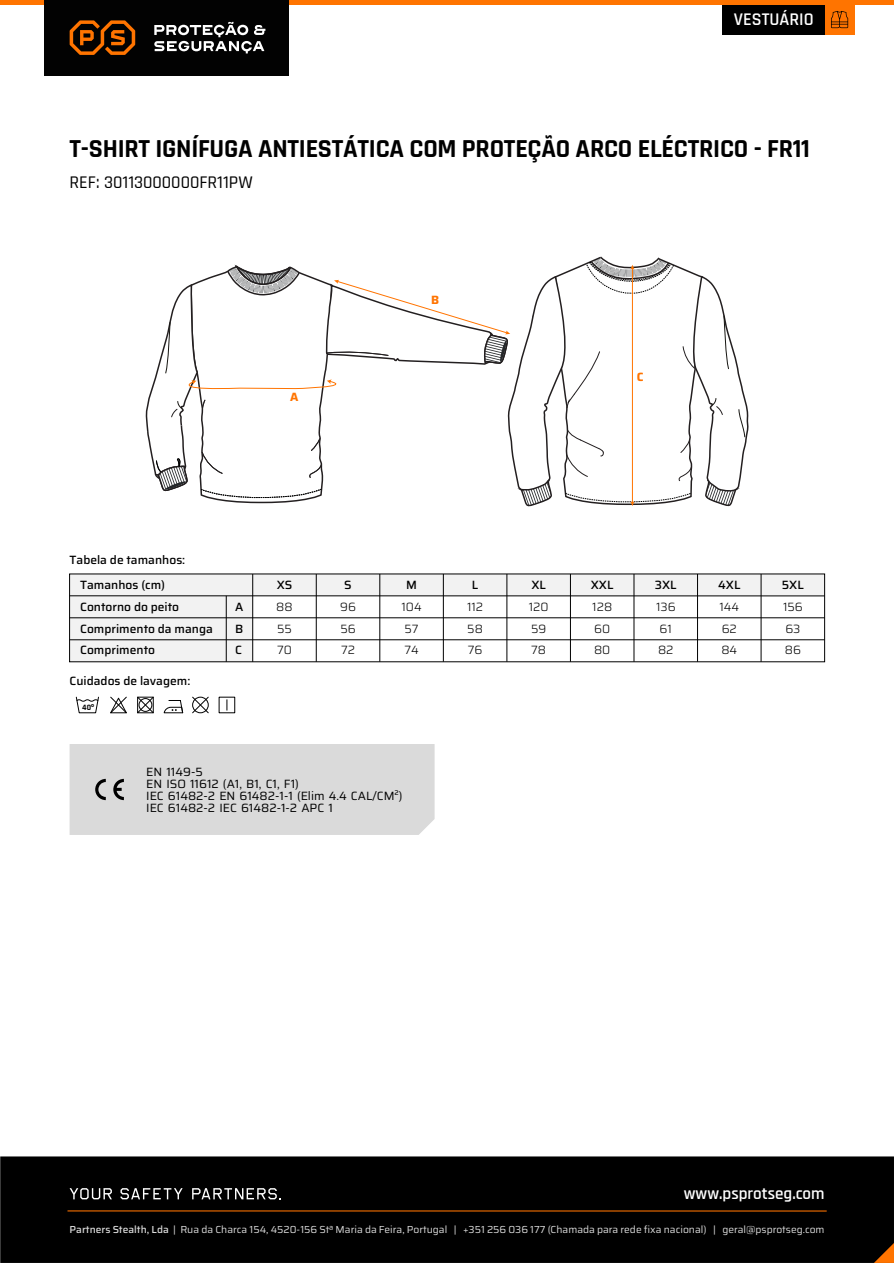
<style>
.page{position:relative;width:894px;height:1263px;background:#fff}
.page>*{position:absolute;margin:0;border:0;box-sizing:border-box;transform-origin:0 0}
.t1{font:700 26.25px "Rajdhani";letter-spacing:-.01em;color:#000}
.t2{font:500 18px "Rajdhani";color:#000}
.t3{font:600 18px "Rajdhani";color:#fff}
.t4{font:600 16.95px "Rajdhani";color:#fff}
.t5{font:500 12px/21.6px "Saira";color:#000}
.t6{font:12px/12px "Saira";color:#000}
.t7{font:300 12px/21.6px "Saira";color:#000}
.t8{font:700 12px "Saira";color:#ff7400}
.t9{font:10.2px "Saira";color:#dadada}
.t10{font:700 8.25px "Rajdhani";color:#020202}
.s1{font-family:"Arial"}
.s2{font-weight:500}
</style>
<div class="page">
<div style="left:0;top:1156px;width:893px;height:107px;background:#000"></div>
<svg style="left:70px;top:1188px;width:42px;height:11px"></svg>
<svg style="left:120px;top:1188px;width:62px;height:11px"></svg>
<svg style="left:192px;top:1188px;width:89px;height:11px"></svg>
<hr style="left:67px;top:1210px;width:759px;height:1px;background:#ff7400">
<div style="left:70px;top:744px;width:364px;height:91px;background:#dadada"></div>
<div style="left:0;top:0;width:893px;height:5px;background:#ff7400"></div>
<div style="left:45px;top:0;width:244px;height:75px;background:#020202"></div>
<svg style="left:154px;top:22px;width:111px;height:31px"></svg>
<svg style="left:70px;top:20px;width:65px;height:35px"></svg>
<div style="left:721px;top:5px;width:103px;height:29px;background:#000"></div>
<div style="left:824px;top:5px;width:30px;height:29px;background:#ff7400"></div>
<svg style="left:831px;top:11px;width:16px;height:17px"></svg>
<svg style="left:873px;top:1244px;width:20px;height:19px"></svg>
<div style="left:70px;top:596px;width:182px;height:66px;background:#f2f2f2"></div>
<div style="left:70px;top:574px;width:754px;height:22px;background:#f2f2f2"></div>
<hr style="left:70px;top:595px;width:754px;height:1px;background:#000">
<hr style="left:70px;top:617px;width:754px;height:1px;background:#000">
<hr style="left:70px;top:639px;width:754px;height:1px;background:#000">
<hr style="left:316px;top:574px;width:1px;height:88px;background:#000">
<hr style="left:252px;top:574px;width:1px;height:88px;background:#000">
<hr style="left:226px;top:596px;width:1px;height:66px;background:#000">
<hr style="left:379px;top:574px;width:1px;height:88px;background:#000">
<hr style="left:443px;top:574px;width:1px;height:88px;background:#000">
<hr style="left:633px;top:574px;width:1px;height:88px;background:#000">
<hr style="left:506px;top:574px;width:1px;height:88px;background:#000">
<hr style="left:697px;top:574px;width:1px;height:88px;background:#000">
<hr style="left:570px;top:574px;width:1px;height:88px;background:#000">
<hr style="left:760px;top:574px;width:1px;height:88px;background:#000">
<svg style="left:553px;top:573px;width:150px;height:60px"></svg>
<svg style="left:146px;top:256px;width:603px;height:251px"></svg>
<svg style="left:192px;top:696px;width:17px;height:18px"></svg>
<svg style="left:137px;top:696px;width:17px;height:18px"></svg>
<svg style="left:110px;top:696px;width:17px;height:18px"></svg>
<svg style="left:75px;top:696px;width:24px;height:18px"></svg>
<div style="left:192px;top:697px;width:17px;height:16px;border:1px solid #020202;border-radius:50%"></div>
<div style="left:138px;top:698px;width:14px;height:14px;border:1px solid #020202;border-radius:50%"></div>
<div style="left:137px;top:697px;width:17px;height:16px;border:1px solid #020202"></div>
<svg style="left:163px;top:700px;width:21px;height:14px"></svg>
<h2 class="t3" style="left:733px;top:8px;width:81px">VESTUÁRIO</h2>
<h1 class="t1" style="left:70px;top:132px;width:741px">T-SHIRT IGNÍFUGA ANTIESTÁTICA COM PROTEÇÃO ARCO ELÉCTRICO - FR11</h1>
<h2 class="t2" style="left:70px;top:172px;width:185px">REF: 30113000000FR11PW</h2>
<p class="t8" style="left:290px;top:388px;width:10px">A</p>
<p class="t8" style="left:431px;top:290px;width:10px">B</p>
<p class="t8" style="left:636px;top:367px;width:8px">C</p>
<p class="t5" style="left:70px;top:549px;width:117px">Tabela de tamanhos:</p>
<p class="t5" style="left:80px;top:574px;width:134px">Tamanhos (cm)<br>Contorno do peito<br>Comprimento da manga<br>Comprimento</p>
<p class="t5" style="left:70px;top:670px;width:122px">Cuidados de lavagem:</p>
<p class="t10" style="left:82px;top:702px;width:14px">40<span class="s1">º</span></p>
<p class="t5" style="left:235px;top:596px;width:10px;text-align:justify">A B C</p>
<p class="t5" style="left:276px;top:574px;width:17px">XS</p>
<p class="t7" style="left:276px;top:596px;width:18px;text-align:justify">88<br>55<br>70</p>
<p class="t5" style="left:344px;top:574px;width:9px">S</p>
<p class="t7" style="left:340px;top:596px;width:17px;text-align:justify">96<br>56<br>72</p>
<p class="t5" style="left:406px;top:574px;width:12px">M</p>
<p class="t7" style="left:401px;top:596px;width:22px">104<br>57<br>74</p>
<p class="t6" style="left:146px;top:766px;width:258px">EN 1149-5<br>EN ISO 11612 (A1, B1, C1, F1)<br>IEC 61482-2 EN 61482-1-1 (Elim 4.4 CAL/CM²)<br>IEC 61482-2 IEC 61482-1-2 APC 1</p>
<p class="t5" style="left:471px;top:574px;width:8px">L</p>
<p class="t7" style="left:467px;top:596px;width:18px;text-align:justify">112<br>58<br>76</p>
<p class="t5" style="left:531px;top:574px;width:16px">XL</p>
<p class="t7" style="left:528px;top:596px;width:21px">120<br>59<br>78</p>
<p class="t5" style="left:590px;top:574px;width:24px">XXL</p>
<p class="t7" style="left:592px;top:596px;width:21px">128<br>60<br>80</p>
<p class="t5" style="left:654px;top:574px;width:23px">3XL</p>
<p class="t7" style="left:655px;top:596px;width:21px">136<br>61<br>82</p>
<p class="t5" style="left:717px;top:574px;width:24px">4XL</p>
<p class="t7" style="left:719px;top:596px;width:21px">144<br>62<br>84</p>
<p class="t5" style="left:781px;top:574px;width:24px">5XL</p>
<p class="t7" style="left:782px;top:596px;width:21px">156<br>63<br>86</p>
<h3 class="t4" style="left:683px;top:1183px;width:142px">www.psprotseg.com</h3>
<p class="t9" style="left:70px;top:1221px;width:756px"><span class="s2">Partners Stealth, Lda</span> | Rua da Charca 154, 4520-156 Stª Maria da Feira, Portugal | +351 256 036 177 (Chamada para rede fixa nacional) | geral@psprotseg.com</p>
</div>
